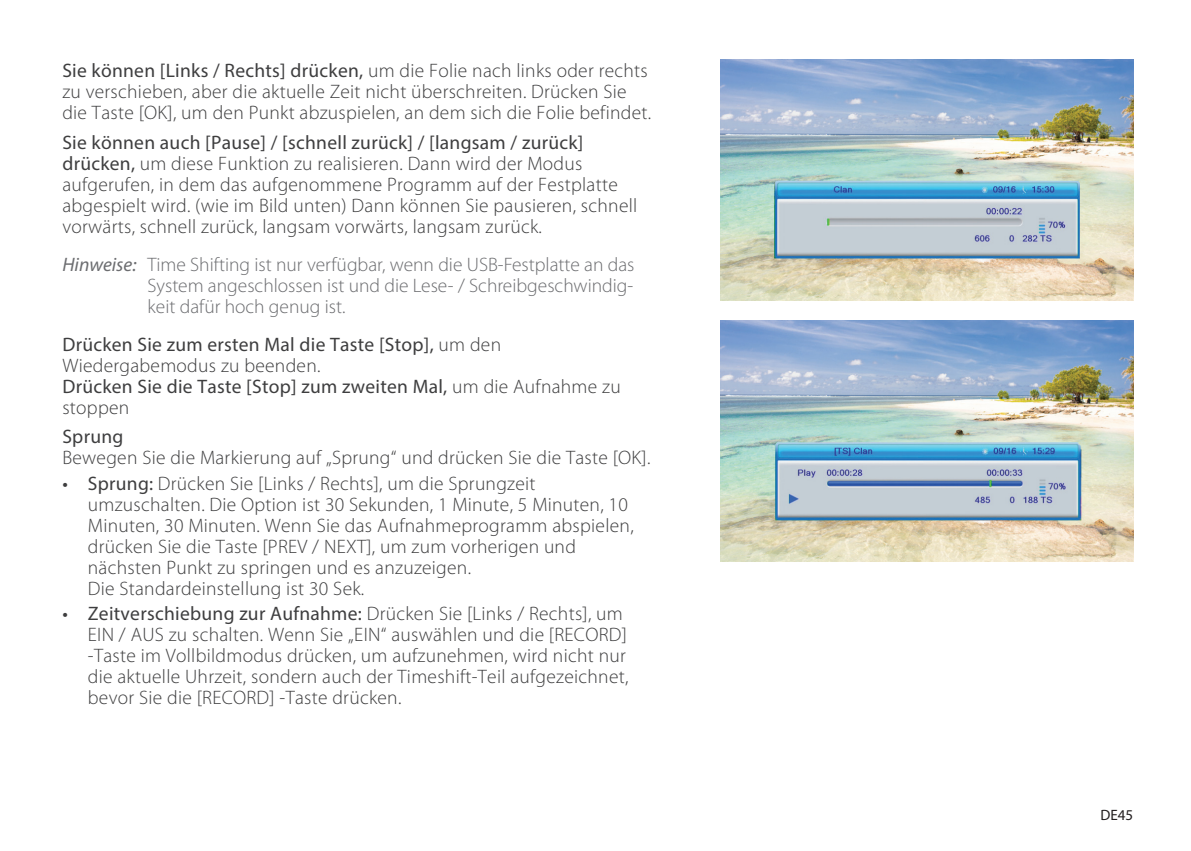
<style>
.page{position:relative;width:1191px;height:851px;background:#fff}
.page>*{position:absolute;margin:0;border:0;box-sizing:border-box;transform-origin:0 0}
.t1{font:300 19.5px/21px "Myriad Pro";letter-spacing:.015em;color:#3e3e3f}
.t2{font:300 19.5px/21px "Myriad Pro";color:#6c6d70;text-align:justify}
.t3{font:19.5px/21px "Myriad Pro";letter-spacing:.015em;color:#3e3e3f}
.t4{font:15px "Myriad Pro";color:#231f20}
.s1{font-weight:400}
.s2{font-weight:400;font-style:italic}
.s3{font-weight:300}
</style>
<div class="page">
<img style="left:721px;top:60px;width:412px;height:240px">
<img style="left:721px;top:321px;width:412px;height:240px">
<p class="t1" style="left:62px;top:60px;width:590px"><span class="s1">Sie können [Links / Rechts] drücken,</span> um die Folie nach links oder rechts zu verschieben, aber die aktuelle Zeit nicht überschreiten. Drücken Sie die Taste [OK], um den Punkt abzuspielen, an dem sich die Folie befindet.</p>
<p class="t1" style="left:62px;top:132px;width:576px"><span class="s1">Sie können auch [Pause] / [schnell zurück] / [langsam / zurück] drücken,</span> um diese Funktion zu realisieren. Dann wird der Modus aufgerufen, in dem das aufgenommene Programm auf der Festplatte abgespielt wird. (wie im Bild unten) Dann können Sie pausieren, schnell vorwärts, schnell zurück, langsam vorwärts, langsam zurück.</p>
<p class="t2" style="left:147px;top:254px;width:488px;text-indent:-85px"><span class="s2">Hinweise:</span> Time Shifting ist nur verfügbar, wenn die USB-Festplatte an das System angeschlossen ist und die Lese- / Schreibgeschwindig&shy;keit dafür hoch genug ist.</p>
<p class="t3" style="left:62px;top:333px;width:560px">Drücken Sie zum ersten Mal die Taste [Stop], <span class="s3">um den Wiedergabemodus zu beenden.<br></span>Drücken Sie die Taste [Stop] zum zweiten Mal, <span class="s3">um die Aufnahme zu stoppen</span></p>
<p class="t3" style="left:62px;top:426px;width:63px">Sprung</p>
<p class="t1" style="left:62px;top:447px;width:589px">Bewegen Sie die Markierung auf „Sprung“ und drücken Sie die Taste [OK].</p>
<p class="t1" style="left:88px;top:473px;width:547px;text-indent:-26px"><span class="s1">• Sprung:</span> Drücken Sie [Links / Rechts], um die Sprungzeit umzuschalten. Die Option ist 30 Sekunden, 1 Minute, 5 Minuten, 10<br>Minuten, 30 Minuten. Wenn Sie das Aufnahmeprogramm abspielen, drücken Sie die Taste [PREV / NEXT], um zum vorherigen und nächsten Punkt zu springen und es anzuzeigen.<br>Die Standardeinstellung ist 30 Sek.</p>
<p class="t1" style="left:88px;top:603px;width:542px;text-indent:-26px"><span class="s1">• Zeitverschiebung zur Aufnahme:</span> Drücken Sie [Links / Rechts], um EIN / AUS zu schalten. Wenn Sie „EIN“ auswählen und die [RECORD] -Taste im Vollbildmodus drücken, um aufzunehmen, wird nicht nur die aktuelle Uhrzeit, sondern auch der Timeshift-Teil aufgezeichnet, bevor Sie die [RECORD] -Taste drücken.</p>
<p class="t4" style="left:1100px;top:805px;width:34px">DE45</p>
</div>
